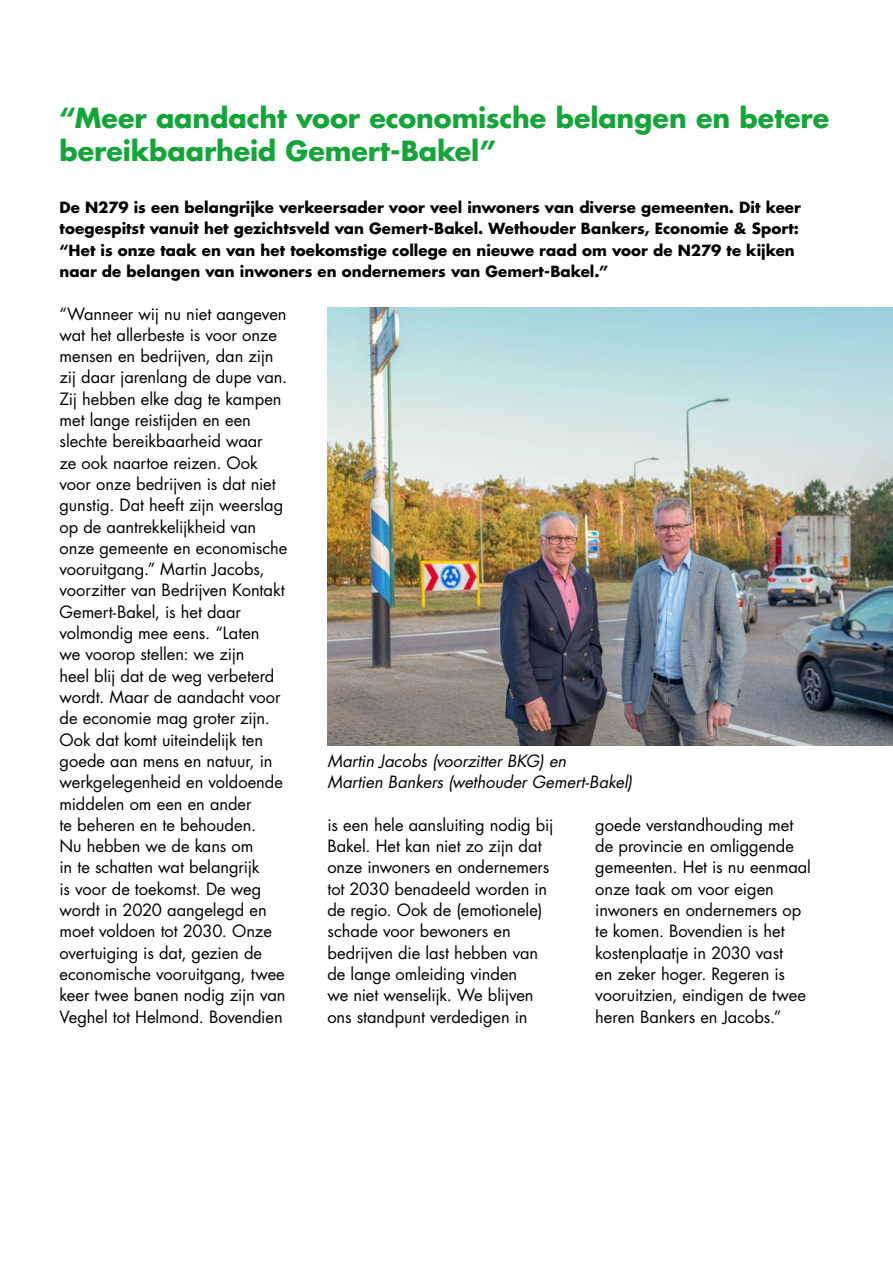
<style>
.page{position:relative;width:893px;height:1263px;background:#fff}
.page>*{position:absolute;margin:0;border:0;box-sizing:border-box;transform-origin:0 0}
.t1{font:700 27px/33px "Futura Std";letter-spacing:-.005em;color:#13a538}
.t2{font:16.5px/21.3px "Futura Std";letter-spacing:-.005em;color:#000}
.t3{font:italic 16.5px/21.3px "Futura Std";color:#000}
.t4{font:700 15px/21.3px "Futura Std";letter-spacing:.005em;color:#000}
</style>
<div class="page">
<img style="left:327px;top:308px;width:566px;height:437px">
<h1 class="t1" style="left:60px;top:101px;width:771px">“Meer aandacht voor economische belangen en betere bereikbaarheid Gemert-Bakel”</h1>
<p class="t4" style="left:60px;top:197px;width:743px">De N279 is een belangrijke verkeersader voor veel inwoners van diverse gemeenten. Dit keer toegespitst vanuit het gezichtsveld van Gemert-Bakel. Wethouder Bankers, Economie &amp; Sport: “Het is onze taak en van het toekomstige college en nieuwe raad om voor de N279 te kijken naar de belangen van inwoners en ondernemers van Gemert-Bakel.”</p>
<p class="t2" style="left:60px;top:303px;width:229px">“Wanneer wij nu niet aangeven wat het allerbeste is voor onze mensen en bedrijven, dan zijn zij daar jarenlang de dupe van.<br>Zij hebben elke dag te kampen met lange reistijden en een slechte bereikbaarheid waar<br>ze ook naartoe reizen. Ook voor onze bedrijven is dat niet gunstig. Dat heeft zijn weerslag op de aantrekkelijkheid van onze gemeente en economische vooruitgang.” Martin Jacobs, voorzitter van Bedrijven Kontakt<br>Gemert-Bakel, is het daar volmondig mee eens. “Laten<br>we voorop stellen: we zijn<br>heel blij dat de weg verbeterd wordt. Maar de aandacht voor de economie mag groter zijn.<br>Ook dat komt uiteindelijk ten goede aan mens en natuur, in werkgelegenheid en voldoende middelen om een en ander<br>te beheren en te behouden.<br>Nu hebben we de kans om<br>in te schatten wat belangrijk<br>is voor de toekomst. De weg wordt in 2020 aangelegd en moet voldoen tot 2030. Onze overtuiging is dat, gezien de economische vooruitgang, twee keer twee banen nodig zijn van<br>Veghel tot Helmond. Bovendien</p>
<p class="t3" style="left:327px;top:750px;width:306px">Martin Jacobs (voorzitter BKG) en<br>Martien Bankers (wethouder Gemert-Bakel)</p>
<p class="t2" style="left:327px;top:814px;width:228px">is een hele aansluiting nodig bij<br>Bakel. Het kan niet zo zijn dat onze inwoners en ondernemers tot 2030 benadeeld worden in de regio. Ook de (emotionele) schade voor bewoners en bedrijven die last hebben van de lange omleiding vinden<br>we niet wenselijk. We blijven ons standpunt verdedigen in</p>
<p class="t2" style="left:595px;top:814px;width:217px">goede verstandhouding met de provincie en omliggende gemeenten. Het is nu eenmaal onze taak om voor eigen inwoners en ondernemers op te komen. Bovendien is het kostenplaatje in 2030 vast<br>en zeker hoger. Regeren is vooruitzien, eindigen de twee heren Bankers en Jacobs.”</p>
</div>
